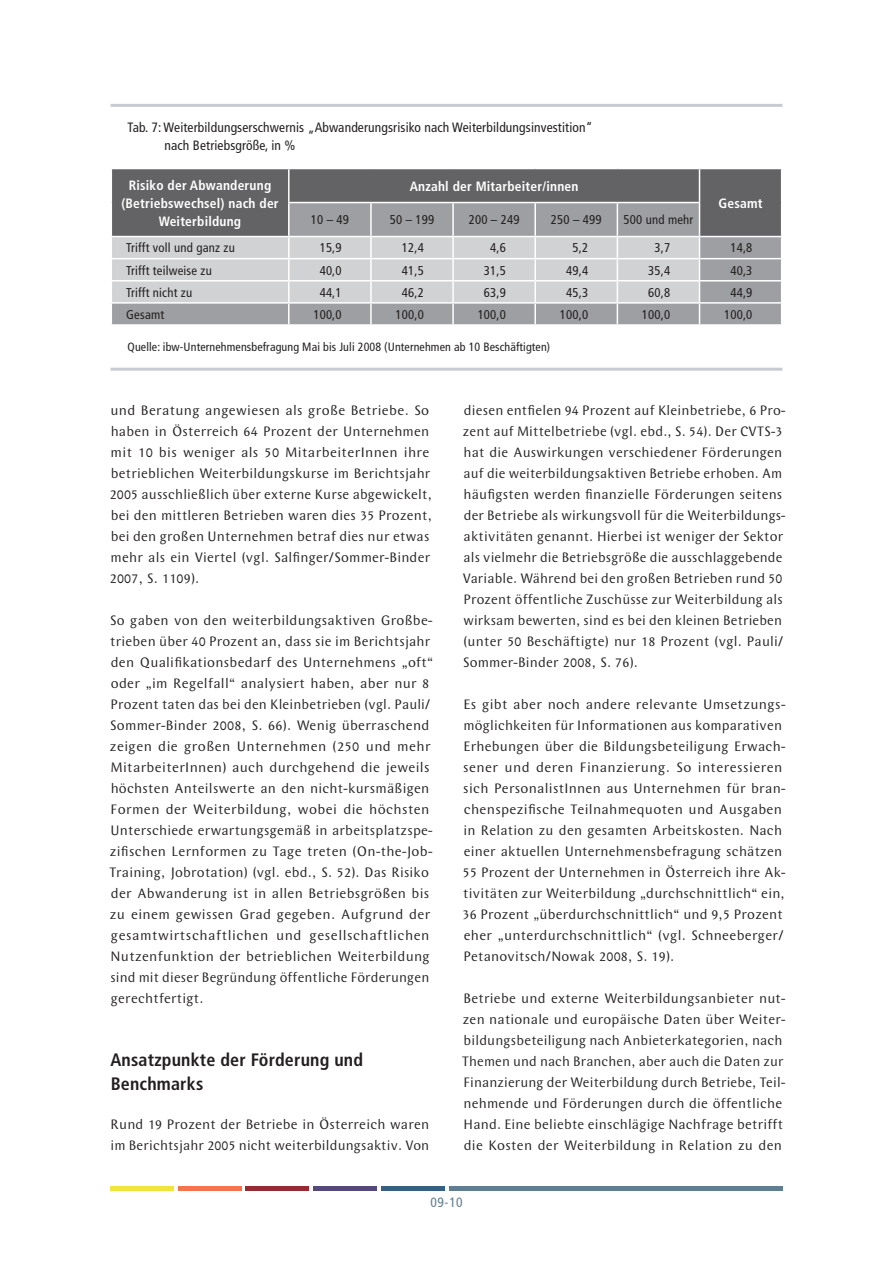
<style>
.page{position:relative;width:893px;height:1263px;background:#fff}
.page>*{position:absolute;margin:0;border:0;box-sizing:border-box;transform-origin:0 0}
.ZwiTi_1{font:700 condensed 18px/24px "Frutiger LT Std";letter-spacing:.01em;color:#231f20}
.txt{font:14.25px/21px "Wunderlich";letter-spacing:.015em;color:#231f20}
.Bsp_Ü{font:condensed 13.5px/18px "Frutiger LT Std";letter-spacing:.01em;color:#231f20}
.txt-2{font:700 condensed 13.5px/18px "Frutiger LT Std";letter-spacing:.015em;color:#fff;text-align:center}
.t1{font:condensed 13.5px "Frutiger LT Std";color:#617d8f}
.txt-3{font:condensed 12.75px "Frutiger LT Std";letter-spacing:.015em;color:#231f20}
.Quelle{font:condensed 12px "Frutiger LT Std";letter-spacing:.01em;color:#231f20}
</style>
<div class="page">
<div style="left:111px;top:1186px;width:63px;height:5px;background:#f0e53d"></div>
<div style="left:178px;top:1186px;width:64px;height:5px;background:#f3744f"></div>
<div style="left:246px;top:1186px;width:63px;height:5px;background:#972a36"></div>
<div style="left:313px;top:1186px;width:64px;height:5px;background:#544979"></div>
<div style="left:381px;top:1186px;width:63px;height:5px;background:#366080"></div>
<div style="left:449px;top:1186px;width:333px;height:5px;background:#617d8f"></div>
<hr style="left:111px;top:104px;width:671px;height:3px;background:#c7ccd3">
<hr style="left:111px;top:368px;width:671px;height:3px;background:#c7ccd3">
<div style="left:112px;top:169px;width:669px;height:34px;background:#636366"></div>
<svg style="left:112px;top:203px;width:669px;height:121px;background:#8d8e91"></svg>
<hr style="left:288px;top:169px;width:2px;height:33px;background:#fff">
<hr style="left:699px;top:169px;width:1px;height:33px;background:#fff">
<hr style="left:288px;top:202px;width:83px;height:1px;background:#fff">
<hr style="left:288px;top:203px;width:2px;height:33px;background:#fff">
<hr style="left:371px;top:202px;width:82px;height:1px;background:#fff">
<hr style="left:370px;top:203px;width:2px;height:33px;background:#fff">
<hr style="left:453px;top:202px;width:82px;height:1px;background:#fff">
<hr style="left:452px;top:203px;width:2px;height:33px;background:#fff">
<hr style="left:535px;top:202px;width:82px;height:1px;background:#fff">
<hr style="left:534px;top:203px;width:2px;height:33px;background:#fff">
<hr style="left:617px;top:202px;width:83px;height:1px;background:#fff">
<hr style="left:617px;top:203px;width:1px;height:33px;background:#fff">
<hr style="left:699px;top:203px;width:1px;height:33px;background:#fff">
<hr style="left:111px;top:236px;width:178px;height:1px;background:#fff">
<hr style="left:289px;top:236px;width:82px;height:1px;background:#fff">
<hr style="left:371px;top:236px;width:82px;height:1px;background:#fff">
<hr style="left:453px;top:236px;width:82px;height:1px;background:#fff">
<hr style="left:535px;top:236px;width:82px;height:1px;background:#fff">
<hr style="left:617px;top:236px;width:82px;height:1px;background:#fff">
<hr style="left:699px;top:236px;width:83px;height:1px;background:#fff">
<hr style="left:699px;top:258px;width:83px;height:1px;background:#fff">
<hr style="left:699px;top:280px;width:83px;height:1px;background:#fff">
<hr style="left:699px;top:302px;width:83px;height:2px;background:#fff">
<svg style="left:111px;top:237px;width:589px;height:87px;background:#c8c9cb"></svg>
<p class="Bsp_Ü" style="left:165px;top:119px;width:429px;text-indent:-37px">Tab. 7: Weiterbildungserschwernis „Abwanderungsrisiko nach Weiterbildungsinvestition“ nach Betriebsgröße, in %</p>
<p class="txt-2" style="left:121px;top:176px;width:159px">Risiko der Abwanderung (Betriebswechsel) nach der<br>Weiterbildung</p>
<p class="txt-2" style="left:410px;top:177px;width:170px">Anzahl der Mitarbeiter/innen</p>
<p class="txt-3" style="left:311px;top:212px;width:40px">10 – 49</p>
<p class="txt-3" style="left:390px;top:212px;width:46px">50 – 199</p>
<p class="txt-3" style="left:469px;top:212px;width:52px">200 – 249</p>
<p class="txt-3" style="left:551px;top:212px;width:52px">250 – 499</p>
<p class="txt-3" style="left:624px;top:212px;width:71px">500 und mehr</p>
<p class="txt-2" style="left:719px;top:194px;width:46px">Gesamt</p>
<p class="txt-3" style="left:126px;top:241px;width:110px">Trifft voll und ganz zu</p>
<p class="txt-3" style="left:320px;top:241px;width:23px">15,9</p>
<p class="txt-3" style="left:402px;top:241px;width:23px">12,4</p>
<p class="txt-3" style="left:490px;top:241px;width:17px">4,6</p>
<p class="txt-3" style="left:572px;top:241px;width:17px">5,2</p>
<p class="txt-3" style="left:655px;top:241px;width:17px">3,7</p>
<p class="txt-3" style="left:730px;top:241px;width:23px">14,8</p>
<p class="txt-3" style="left:126px;top:263px;width:87px">Trifft teilweise zu</p>
<p class="txt-3" style="left:320px;top:263px;width:23px">40,0</p>
<p class="txt-3" style="left:402px;top:263px;width:23px">41,5</p>
<p class="txt-3" style="left:484px;top:263px;width:23px">31,5</p>
<p class="txt-3" style="left:566px;top:263px;width:23px">49,4</p>
<p class="txt-3" style="left:648px;top:263px;width:23px">35,4</p>
<p class="txt-3" style="left:730px;top:263px;width:23px">40,3</p>
<p class="txt-3" style="left:126px;top:285px;width:67px">Trifft nicht zu</p>
<p class="txt-3" style="left:320px;top:285px;width:23px">44,1</p>
<p class="txt-3" style="left:402px;top:285px;width:23px">46,2</p>
<p class="txt-3" style="left:484px;top:285px;width:23px">63,9</p>
<p class="txt-3" style="left:566px;top:285px;width:23px">45,3</p>
<p class="txt-3" style="left:648px;top:285px;width:23px">60,8</p>
<p class="txt-3" style="left:730px;top:285px;width:23px">44,9</p>
<p class="txt-3" style="left:126px;top:307px;width:40px">Gesamt</p>
<p class="txt-3" style="left:313px;top:307px;width:30px">100,0</p>
<p class="txt-3" style="left:395px;top:307px;width:30px">100,0</p>
<p class="txt-3" style="left:478px;top:307px;width:30px">100,0</p>
<p class="txt-3" style="left:560px;top:307px;width:30px">100,0</p>
<p class="txt-3" style="left:642px;top:307px;width:30px">100,0</p>
<p class="txt-3" style="left:724px;top:307px;width:30px">100,0</p>
<p class="Quelle" style="left:128px;top:339px;width:424px">Quelle: ibw-Unternehmensbefragung Mai bis Juli 2008 (Unternehmen ab 10 Beschäftigten)</p>
<p class="txt" style="left:110px;top:400px;width:324px">und Beratung angewiesen als große Betriebe. So haben in Österreich 64 Prozent der Unternehmen mit 10 bis weniger als 50 MitarbeiterInnen ihre betrieblichen Weiterbildungskurse im Berichtsjahr 2005 ausschließlich über externe Kurse abgewickelt, bei den mittleren Betrieben waren dies 35 Prozent, bei den großen Unternehmen betraf dies nur etwas mehr als ein Viertel (vgl. Salfinger/Sommer-Binder 2007, S. 1109).</p>
<p class="txt" style="left:109px;top:610px;width:325px">So gaben von den weiterbildungsaktiven Großbe&shy;trieben über 40 Prozent an, dass sie im Berichtsjahr den Qualifikationsbedarf des Unternehmens „oft“ oder „im Regelfall“ analysiert haben, aber nur 8<br>Prozent taten das bei den Kleinbetrieben (vgl. Pauli/ Sommer-Binder 2008, S. 66). Wenig überraschend zeigen die großen Unternehmen (250 und mehr MitarbeiterInnen) auch durchgehend die jeweils höchsten Anteilswerte an den nicht-kursmäßigen Formen der Weiterbildung, wobei die höchsten Unterschiede erwartungsgemäß in arbeitsplatzspe&shy;zifischen Lernformen zu Tage treten (On-the-Job-Training, Jobrotation) (vgl. ebd., S. 52). Das Risiko der Abwanderung ist in allen Betriebsgrößen bis zu einem gewissen Grad gegeben. Aufgrund der gesamtwirtschaftlichen und gesellschaftlichen Nutzenfunktion der betrieblichen Weiterbildung sind mit dieser Begründung öffentliche Förderungen gerechtfertigt.</p>
<p class="ZwiTi_1" style="left:110px;top:1048px;width:254px">Ansatzpunkte der Förderung und<br>Benchmarks</p>
<p class="txt" style="left:111px;top:1114px;width:320px">Rund 19 Prozent der Betriebe in Österreich waren im Berichtsjahr 2005 nicht weiterbildungsaktiv. Von</p>
<p class="txt" style="left:463px;top:400px;width:324px">diesen entfielen 94 Prozent auf Kleinbetriebe, 6 Pro&shy;zent auf Mittelbetriebe (vgl. ebd., S. 54). Der CVTS-3 hat die Auswirkungen verschiedener Förderungen auf die weiterbildungsaktiven Betriebe erhoben. Am häufigsten werden finanzielle Förderungen seitens der Betriebe als wirkungsvoll für die Weiterbildungs&shy;aktivitäten genannt. Hierbei ist weniger der Sektor als vielmehr die Betriebsgröße die ausschlaggebende Variable. Während bei den großen Betrieben rund 50<br>Prozent öffentliche Zuschüsse zur Weiterbildung als wirksam bewerten, sind es bei den kleinen Betrieben (unter 50 Beschäftigte) nur 18 Prozent (vgl. Pauli/ Sommer-Binder 2008, S. 76).</p>
<p class="txt" style="left:462px;top:694px;width:325px">Es gibt aber noch andere relevante Umsetzungs&shy;möglichkeiten für Informationen aus komparativen Erhebungen über die Bildungsbeteiligung Erwach&shy;sener und deren Finanzierung. So interessieren sich PersonalistInnen aus Unternehmen für bran&shy;chenspezifische Teilnahmequoten und Ausgaben in Relation zu den gesamten Arbeitskosten. Nach einer aktuellen Unternehmensbefragung schätzen 55 Prozent der Unternehmen in Österreich ihre Ak&shy;tivitäten zur Weiterbildung „durchschnittlich“ ein, 36 Prozent „überdurchschnittlich“ und 9,5 Prozent eher „unterdurchschnittlich“ (vgl. Schneeberger/ Petanovitsch/Nowak 2008, S. 19).</p>
<p class="txt" style="left:462px;top:988px;width:325px">Betriebe und externe Weiterbildungsanbieter nut&shy;zen nationale und europäische Daten über Weiter&shy;bildungsbeteiligung nach Anbieterkategorien, nach Themen und nach Branchen, aber auch die Daten zur Finanzierung der Weiterbildung durch Betriebe, Teil&shy;nehmende und Förderungen durch die öffentliche Hand. Eine beliebte einschlägige Nachfrage betrifft die Kosten der Weiterbildung in Relation zu den</p>
<p class="t1" style="left:430px;top:1195px;width:34px">09-10</p>
</div>
